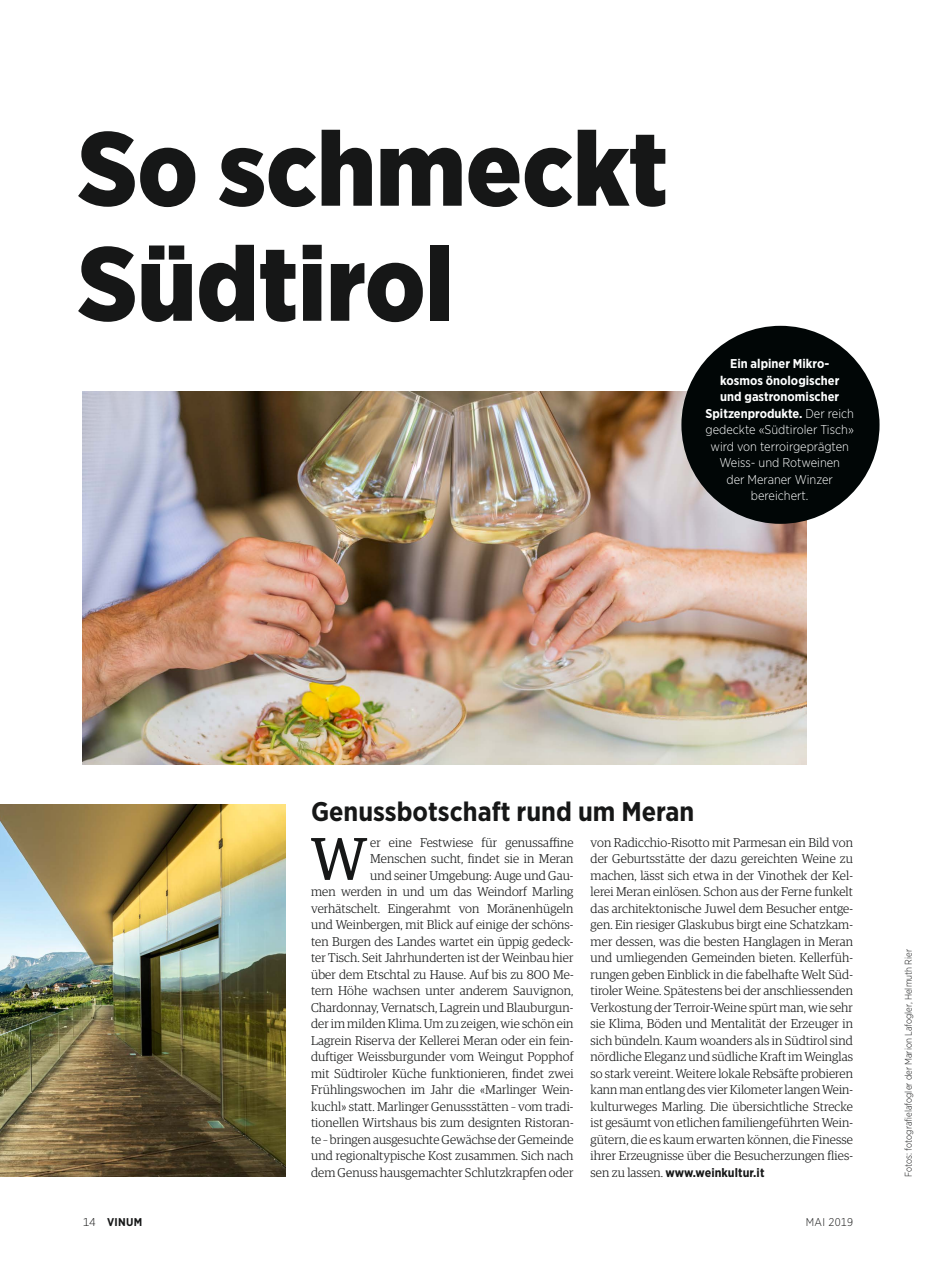
<style>
.page{position:relative;width:936px;height:1263px;background:#fff}
.page>*{position:absolute;margin:0;border:0;box-sizing:border-box;transform-origin:0 0}
.t1{font:900 105px/115.1px "Gotham Narrow";color:#161717}
.t2{font:60.3px "Guardian Egyp";color:#161717}
.t3{font:700 27px "Gotham Narrow";color:#161717}
.t4{font:300 12.75px/16.5px "Guardian Egyp";letter-spacing:.005em;color:#161717;text-align:right}
.t5{font:300 12.75px/16.5px "Gotham Narrow";color:#feffff;text-align:center}
.t6{font:700 12.3px "Gotham Narrow";letter-spacing:.005em;color:#161717}
.t7{font:700 11.25px "Gotham Narrow";letter-spacing:.02em;color:#161717}
.t8{font:300 11.25px "Gotham Narrow";letter-spacing:.02em;color:#161717}
.t9{font:300 9.75px "Gotham Narrow";color:#161717;scale:.95 1}
.s1{font-weight:700}
.s2{font-family:"Guardian Egyp";font-weight:300;font-size:12.75px}
.s3{font-weight:300}
</style>
<div class="page">
<img style="left:83px;top:391px;width:723px;height:373px">
<img style="left:0;top:805px;width:285px;height:372px">
<div style="left:681px;top:326px;width:198px;height:198px;background:#010606;border-radius:50%"></div>
<h1 class="t1" style="left:78px;top:110px;width:591px">So schmeckt<br>Südtirol</h1>
<p class="t5" style="left:705px;top:355px;width:150px"><span class="s1">Ein alpiner Mikro-<br>kosmos önologischer<br>und gastronomischer<br>Spitzenprodukte.</span> Der reich gedeckte «Südtiroler Tisch» wird von terroirgeprägten<br>Weiss- und Rotweinen<br>der Meraner Winzer bereichert.</p>
<h3 class="t3" style="left:311px;top:794px;width:385px">Genussbotschaft rund um Meran</h3>
<p class="t4" style="left:311px;top:833px;width:264px">er eine Festwiese für genussaffine Menschen sucht, findet sie in Meran<br>und seiner Umgebung: Auge und Gau-<br>men werden in und um das Weindorf Marling verhätschelt. Eingerahmt von Moränenhügeln und Weinbergen, mit Blick auf einige der schöns&shy;ten Burgen des Landes wartet ein üppig gedeck&shy;ter Tisch. Seit Jahrhunderten ist der Weinbau hier über dem Etschtal zu Hause. Auf bis zu 800 Me&shy;tern Höhe wachsen unter anderem Sauvignon, Chardonnay, Vernatsch, Lagrein und Blauburgun&shy;der im milden Klima. Um zu zeigen, wie schön ein Lagrein Riserva der Kellerei Meran oder ein fein&shy;duftiger Weissburgunder vom Weingut Popphof mit Südtiroler Küche funktionieren, findet zwei Frühlingswochen im Jahr die «Marlinger Wein&shy;kuchl» statt. Marlinger Genussstätten – vom tradi&shy;tionellen Wirtshaus bis zum designten Ristoran&shy;te – bringen ausgesuchte Gewächse der Gemeinde und regionaltypische Kost zusammen. Sich nach dem Genuss hausgemachter Schlutzkrapfen oder</p>
<p class="t4" style="left:590px;top:833px;width:264px;text-align:justify">von Radicchio-Risotto mit Parmesan ein Bild von der Geburtsstätte der dazu gereichten Weine zu machen, lässt sich etwa in der Vinothek der Kel&shy;lerei Meran einlösen. Schon aus der Ferne funkelt das architektonische Juwel dem Besucher entge&shy;gen. Ein riesiger Glaskubus birgt eine Schatzkam&shy;mer dessen, was die besten Hanglagen in Meran und umliegenden Gemeinden bieten. Kellerfüh&shy;rungen geben Einblick in die fabelhafte Welt Süd&shy;tiroler Weine. Spätestens bei der anschliessenden Verkostung der Terroir-Weine spürt man, wie sehr sie Klima, Böden und Mentalität der Erzeuger in sich bündeln. Kaum woanders als in Südtirol sind nördliche Eleganz und südliche Kraft im Weinglas so stark vereint. Weitere lokale Rebsäfte probieren kann man entlang des vier Kilometer langen Wein&shy;kulturweges Marling. Die übersichtliche Strecke ist gesäumt von etlichen familiengeführten Wein&shy;gütern, die es kaum erwarten können, die Finesse ihrer Erzeugnisse über die Besucherzungen flies-</p>
<h2 class="t2" style="left:311px;top:818px;width:58px">W</h2>
<p class="t6" style="left:590px;top:1165px;width:175px"><span class="s2">sen zu lassen.</span> www.weinkultur.it</p>
<p class="t7" style="left:83px;top:1215px;width:61px"><span class="s3">14</span> VINUM</p>
<p class="t8" style="left:805px;top:1215px;width:49px">MAI 2019</p>
<p class="t9" style="left:902px;top:1177px;width:242px;rotate:-90deg">Fotos: fotografielafogler der Marion Lafogler, Helmuth Rier</p>
</div>
